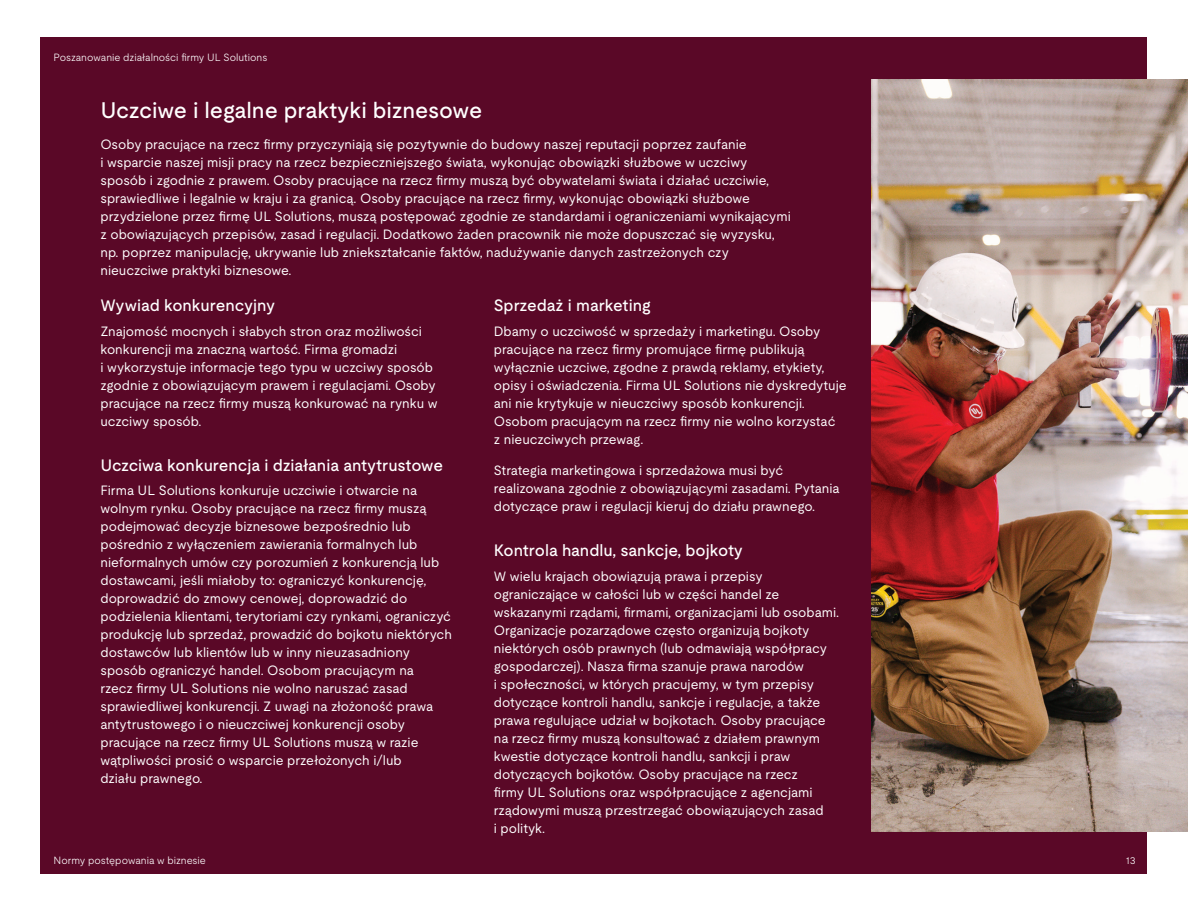
<style>
.page{position:relative;width:1188px;height:918px;background:#fff}
.page>*{position:absolute;margin:0;border:0;box-sizing:border-box;transform-origin:0 0}
.Subhead{font:500 22.5px "UL Moderat";letter-spacing:-.01em;color:#fff}
.Tertiary_Subhead{font:500 16.5px "UL Moderat";color:#fff}
.Body_Copy{font:13.5px/18px "UL Moderat";color:#fff}
.Page_Number_Right{font:300 10.5px "UL Moderat";color:#fff}
</style>
<div class="page">
<div style="left:40px;top:37px;width:1107px;height:837px;background:#5a0827"></div>
<img style="left:871px;top:80px;width:317px;height:752px">
<p class="Page_Number_Right" style="left:54px;top:49px;width:215px">Poszanowanie działalności firmy UL Solutions</p>
<p class="Subhead" style="left:100px;top:92px;width:383px">Uczciwe i legalne praktyki biznesowe</p>
<p class="Body_Copy" style="left:100px;top:135px;width:692px">Osoby pracujące na rzecz firmy przyczyniają się pozytywnie do budowy naszej reputacji poprzez zaufanie<br>i wsparcie naszej misji pracy na rzecz bezpieczniejszego świata, wykonując obowiązki służbowe w uczciwy sposób i zgodnie z prawem. Osoby pracujące na rzecz firmy muszą być obywatelami świata i działać uczciwie, sprawiedliwe i legalnie w kraju i za granicą. Osoby pracujące na rzecz firmy, wykonując obowiązki służbowe przydzielone przez firmę UL Solutions, muszą postępować zgodnie ze standardami i ograniczeniami wynikającymi z obowiązujących przepisów, zasad i regulacji. Dodatkowo żaden pracownik nie może dopuszczać się wyzysku, np. poprzez manipulację, ukrywanie lub zniekształcanie faktów, nadużywanie danych zastrzeżonych czy nieuczciwe praktyki biznesowe.</p>
<p class="Tertiary_Subhead" style="left:100px;top:292px;width:176px">Wywiad konkurencyjny</p>
<p class="Body_Copy" style="left:100px;top:322px;width:339px">Znajomość mocnych i słabych stron oraz możliwości konkurencji ma znaczną wartość. Firma gromadzi<br>i wykorzystuje informacje tego typu w uczciwy sposób zgodnie z obowiązującym prawem i regulacjami. Osoby pracujące na rzecz firmy muszą konkurować na rynku w uczciwy sposób.</p>
<p class="Tertiary_Subhead" style="left:100px;top:452px;width:344px">Uczciwa konkurencja i działania antytrustowe</p>
<p class="Body_Copy" style="left:100px;top:481px;width:353px">Firma UL Solutions konkuruje uczciwie i otwarcie na wolnym rynku. Osoby pracujące na rzecz firmy muszą podejmować decyzje biznesowe bezpośrednio lub pośrednio z wyłączeniem zawierania formalnych lub nieformalnych umów czy porozumień z konkurencją lub dostawcami, jeśli miałoby to: ograniczyć konkurencję, doprowadzić do zmowy cenowej, doprowadzić do podzielenia klientami, terytoriami czy rynkami, ograniczyć produkcję lub sprzedaż, prowadzić do bojkotu niektórych dostawców lub klientów lub w inny nieuzasadniony sposób ograniczyć handel. Osobom pracującym na<br>rzecz firmy UL Solutions nie wolno naruszać zasad sprawiedliwej konkurencji. Z uwagi na złożoność prawa antytrustowego i o nieuczciwej konkurencji osoby pracujące na rzecz firmy UL Solutions muszą w razie wątpliwości prosić o wsparcie przełożonych i/lub<br>działu prawnego.</p>
<p class="Tertiary_Subhead" style="left:494px;top:292px;width:158px">Sprzedaż i marketing</p>
<p class="Body_Copy" style="left:494px;top:322px;width:354px">Dbamy o uczciwość w sprzedaży i marketingu. Osoby pracujące na rzecz firmy promujące firmę publikują wyłącznie uczciwe, zgodne z prawdą reklamy, etykiety, opisy i oświadczenia. Firma UL Solutions nie dyskredytuje ani nie krytykuje w nieuczciwy sposób konkurencji.<br>Osobom pracującym na rzecz firmy nie wolno korzystać<br>z nieuczciwych przewag.</p>
<p class="Body_Copy" style="left:494px;top:461px;width:347px">Strategia marketingowa i sprzedażowa musi być realizowana zgodnie z obowiązującymi zasadami. Pytania dotyczące praw i regulacji kieruj do działu prawnego.</p>
<p class="Tertiary_Subhead" style="left:494px;top:537px;width:251px">Kontrola handlu, sankcje, bojkoty</p>
<p class="Body_Copy" style="left:494px;top:567px;width:347px">W wielu krajach obowiązują prawa i przepisy ograniczające w całości lub w części handel ze wskazanymi rządami, firmami, organizacjami lub osobami.<br>Organizacje pozarządowe często organizują bojkoty niektórych osób prawnych (lub odmawiają współpracy gospodarczej). Nasza firma szanuje prawa narodów<br>i społeczności, w których pracujemy, w tym przepisy dotyczące kontroli handlu, sankcje i regulacje, a także prawa regulujące udział w bojkotach. Osoby pracujące na rzecz firmy muszą konsultować z działem prawnym kwestie dotyczące kontroli handlu, sankcji i praw dotyczących bojkotów. Osoby pracujące na rzecz<br>firmy UL Solutions oraz współpracujące z agencjami rządowymi muszą przestrzegać obowiązujących zasad<br>i polityk.</p>
<p class="Page_Number_Right" style="left:54px;top:852px;width:154px">Normy postępowania w biznesie</p>
<p class="Page_Number_Right" style="left:1126px;top:852px;width:11px">13</p>
</div>
